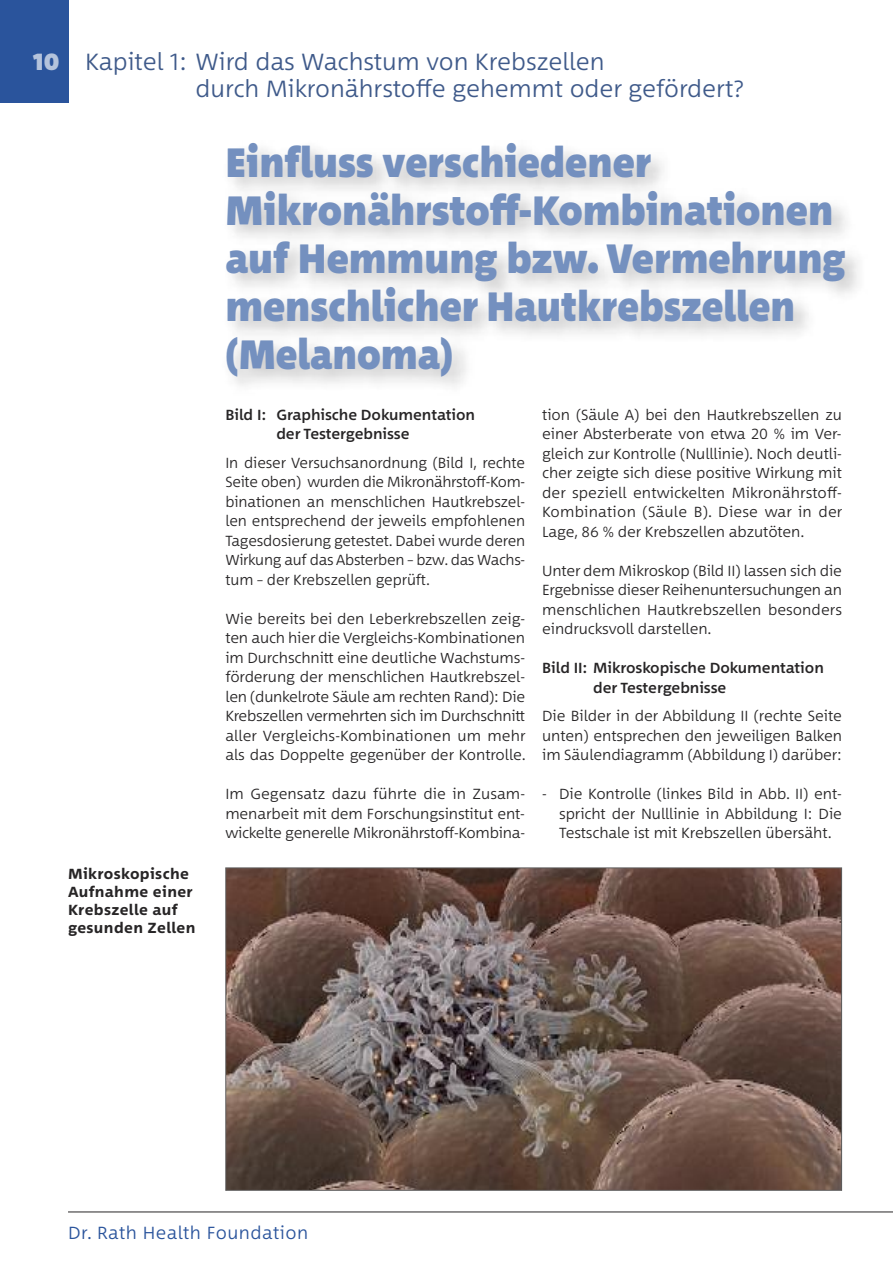
<style>
.page{position:relative;width:893px;height:1263px;background:#fff}
.page>*{position:absolute;margin:0;border:0;box-sizing:border-box;transform-origin:0 0}
.t1{font:900 42px/48px "Between 2";color:#7490bf;scale:.9 1}
.t2{font:300 24px/27px "Between 2";color:#3f5a8a}
.t3{font:300 18px "Between 2";letter-spacing:.025em;color:#2a549c}
.t4{font:300 15px/19.5px "Between 2";letter-spacing:-.005em;color:#272526;text-align:justify}
.t5{font:500 15px/19.5px "Between 2";letter-spacing:-.005em;color:#272526}
.t6{font:700 15px/18px "Between 2";letter-spacing:.025em;color:#272526}
.s1{font-weight:900;color:#b4c3dc}
</style>
<div class="page">
<div style="left:0;top:0;width:68px;height:102px;background:#2a549c"></div>
<hr style="left:68px;top:1211px;width:825px;height:1px;background:#272526">
<img style="left:227px;top:869px;width:613px;height:320px">
<h2 class="t2" style="left:196px;top:47px;width:550px;text-indent:-163px"><span class="s1">10</span> Kapitel 1: Wird das Wachstum von Krebszellen<br>durch Mikronährstoffe gehemmt oder gefördert?</h2>
<h1 class="t1" style="left:225px;top:138px;width:690px">Einfluss verschiedener<br>Mikronährstoff-Kombinationen auf Hemmung bzw. Vermehrung menschlicher Hautkrebszellen (Melanoma)</h1>
<p class="t6" style="left:68px;top:865px;width:129px">Mikroskopische<br>Aufnahme einer<br>Krebszelle auf gesunden Zellen</p>
<p class="t5" style="left:276px;top:405px;width:200px;text-indent:-51px">Bild I: Graphische Dokumentation der Testergebnisse</p>
<p class="t4" style="left:225px;top:453px;width:301px">In dieser Versuchsanordnung (Bild I, rechte Seite oben) wurden die Mikronährstoff-Kom&shy;binationen an menschlichen Hautkrebszel&shy;len entsprechend der jeweils empfohlenen Tagesdosierung getestet. Dabei wurde deren Wirkung auf das Absterben – bzw. das Wachs&shy;tum – der Krebszellen geprüft.</p>
<p class="t4" style="left:225px;top:609px;width:302px">Wie bereits bei den Leberkrebszellen zeig&shy;ten auch hier die Vergleichs-Kombinationen im Durchschnitt eine deutliche Wachstums&shy;förderung der menschlichen Hautkrebszel&shy;len (dunkelrote Säule am rechten Rand): Die Krebszellen vermehrten sich im Durchschnitt aller Vergleichs-Kombinationen um mehr als das Doppelte gegenüber der Kontrolle.</p>
<p class="t4" style="left:225px;top:784px;width:301px">Im Gegensatz dazu führte die in Zusam&shy;menarbeit mit dem Forschungsinstitut ent&shy;wickelte generelle Mikronährstoff-Kombina-</p>
<p class="t4" style="left:542px;top:405px;width:302px">tion (Säule A) bei den Hautkrebszellen zu einer Absterberate von etwa 20 % im Ver&shy;gleich zur Kontrolle (Nulllinie). Noch deutli&shy;cher zeigte sich diese positive Wirkung mit der speziell entwickelten Mikronährstoff-Kombination (Säule B). Diese war in der Lage, 86 % der Krebszellen abzutöten.</p>
<p class="t4" style="left:542px;top:561px;width:301px">Unter dem Mikroskop (Bild II) lassen sich die Ergebnisse dieser Reihenuntersuchungen an menschlichen Hautkrebszellen besonders eindrucksvoll darstellen.</p>
<p class="t5" style="left:593px;top:658px;width:232px;text-indent:-51px">Bild II: Mikroskopische Dokumentation der Testergebnisse</p>
<p class="t4" style="left:542px;top:706px;width:301px">Die Bilder in der Abbildung II (rechte Seite unten) entsprechen den jeweiligen Balken im Säulendiagramm (Abbildung I) darüber:</p>
<p class="t4" style="left:559px;top:784px;width:284px;text-indent:-17px">- Die Kontrolle (linkes Bild in Abb. II) ent&shy;spricht der Nulllinie in Abbildung I: Die Testschale ist mit Krebszellen übersäht.</p>
<p class="t3" style="left:68px;top:1221px;width:242px">Dr. Rath Health Foundation</p>
</div>
